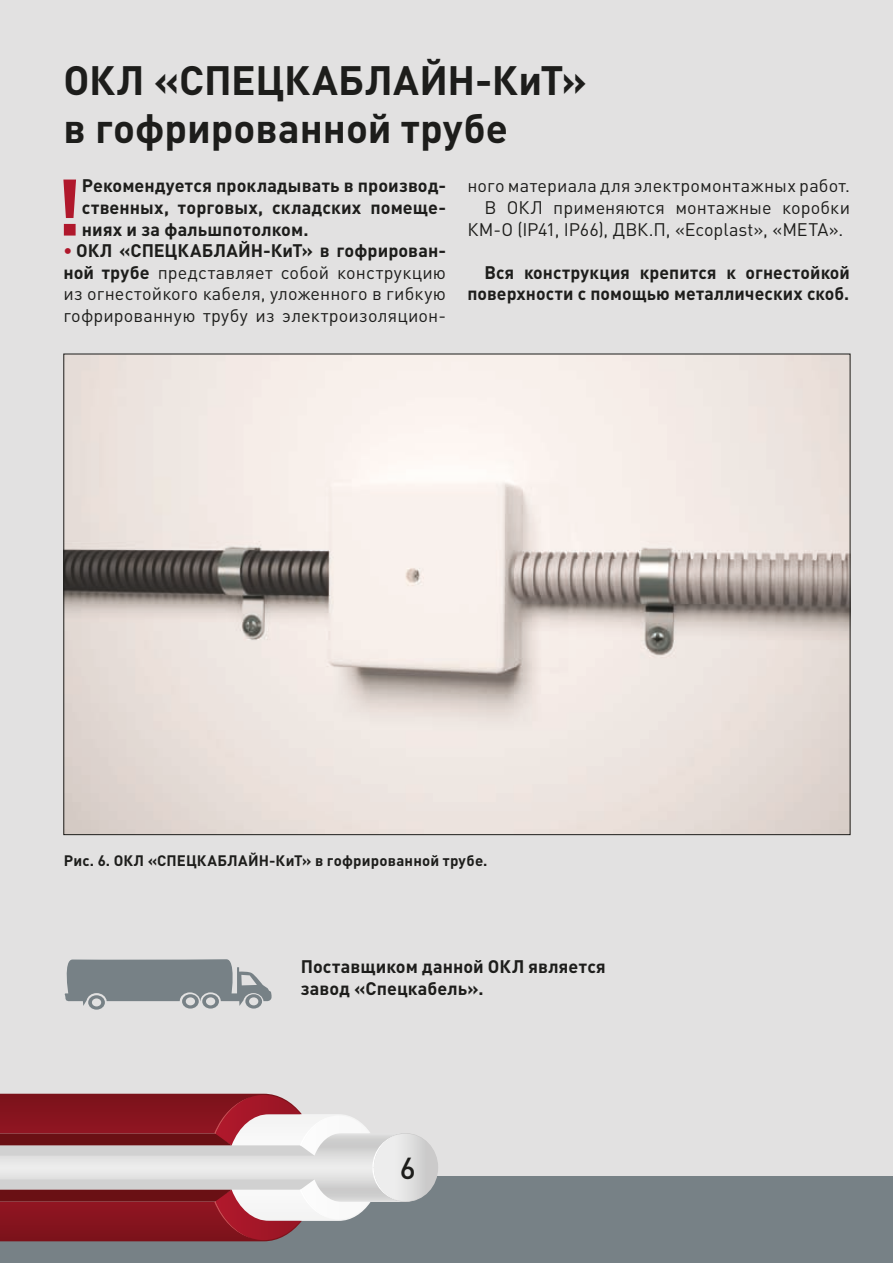
<style>
.page{position:relative;width:893px;height:1263px;background:#e2e1e1}
.page>*{position:absolute;margin:0;border:0;box-sizing:border-box;transform-origin:0 0}
.t1{font:700 78.6px "DIN Pro";color:#b0182c}
.t2{font:700 40.5px/48.6px "DIN Pro";color:#1d1d1b}
.t3{font:500 30px "DIN Pro";color:#1d1d1b}
.t4{font:18px/21.6px "DIN Pro";letter-spacing:.01em;color:#1d1d1b;text-align:justify}
.t5{font:700 18px/21.6px "DIN Pro";letter-spacing:.005em;color:#1d1d1b;text-align:justify}
.t6{font:18px "DIN Pro";letter-spacing:-.01em;color:#1d1d1b}
.t7{font:700 15px "DIN Pro";letter-spacing:.015em;color:#1d1d1b}
.s1{font-weight:700;color:#b0182c}
.s2{font-weight:700}
</style>
<div class="page">
<div style="left:0;top:1176px;width:893px;height:87px;background:#778186"></div>
<svg style="left:374px;top:1133px;width:64px;height:69px"></svg>
<svg style="left:0;top:1094px;width:402px;height:147px"></svg>
<div style="left:374px;top:1134px;width:63px;height:67px;background:linear-gradient(to right,#f7f7f7,#c9c8c8);border-radius:50%"></div>
<img style="left:65px;top:356px;width:783px;height:477px">
<svg style="left:65px;top:959px;width:207px;height:51px"></svg>
<h2 class="t2" style="left:63px;top:60px;width:525px">ОКЛ «СПЕЦКАБЛАЙН-КиТ» в гофрированной трубе</h2>
<h1 class="t1" style="left:55px;top:179px;width:29px">!</h1>
<p class="t5" style="left:82px;top:177px;width:366px">Рекомендуется прокладывать в производ&shy;ственных, торговых, складских помеще&shy;ниях и за фальшпотолком.</p>
<p class="t4" style="left:63px;top:242px;width:384px"><span class="s1">•</span> <span class="s2">ОКЛ «СПЕЦКАБЛАЙН-КиТ» в гофрирован&shy;ной трубе</span> представляет собой конструкцию из огнестойкого кабеля, уложенного в гибкую гофрированную трубу из электроизоляцион-</p>
<p class="t4" style="left:467px;top:177px;width:384px">ного материала для электромонтажных работ.</p>
<p class="t4" style="left:484px;top:199px;width:367px">В ОКЛ применяются монтажные коробки</p>
<p class="t6" style="left:467px;top:223px;width:377px">КМ-О (IP41, IP66), ДВК.П, «Ecoplast», «МЕТА».</p>
<p class="t5" style="left:467px;top:263px;width:384px;text-align:right">Вся конструкция крепится к огнестойкой поверхности с помощью металлических скоб.</p>
<p class="t7" style="left:64px;top:855px;width:425px">Рис. 6. ОКЛ «СПЕЦКАБЛАЙН-КиТ» в гофрированной трубе.</p>
<p class="t5" style="left:301px;top:957px;width:307px">Поставщиком данной ОКЛ является завод «Спецкабель».</p>
<h3 class="t3" style="left:400px;top:1157px;width:17px">6</h3>
</div>
